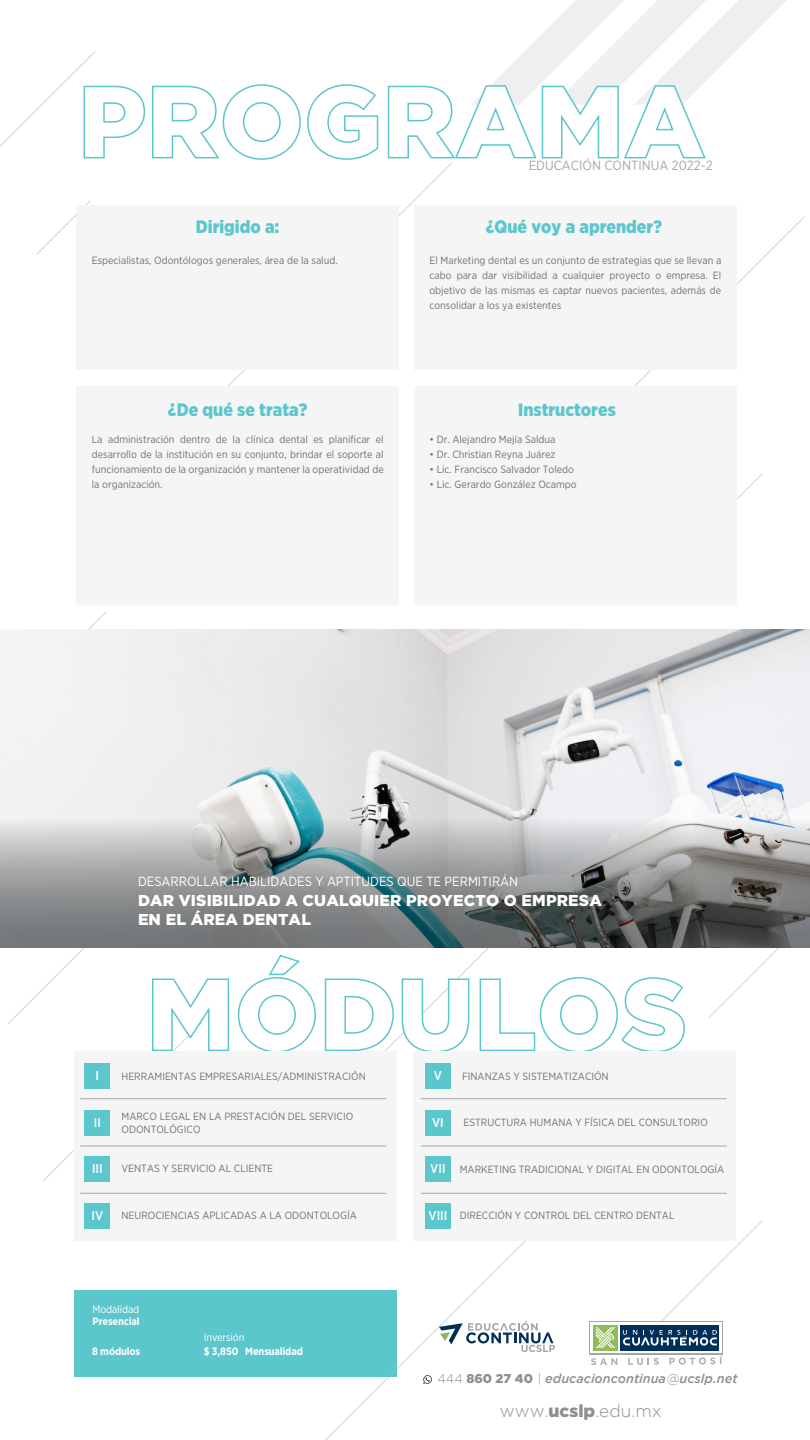
<style>
.page{position:relative;width:810px;height:1440px;background:#fff}
.page>*{position:absolute;margin:0;border:0;box-sizing:border-box;transform-origin:0 0}
.t1{font:900 18px "Gotham Narrow";color:#5bc6cc}
.t2{font:300 17.33px "Gotham";color:#8c9093}
.t3{font:900 15.75px/18.9px "Gotham";letter-spacing:.01em;color:#fff}
.t4{font:13.27px "Gotham Narrow";color:#fff}
.t5{font:13.27px "Gotham Narrow";color:#a5a6ac}
.t6{font:500 12.75px "Gotham";color:#8c9093}
.t7{font:500 12.75px "Gotham Narrow";color:#fff}
.t8{font:700 10.65px "Gotham Narrow";letter-spacing:-.01em;color:#fff}
.t9{font:10.65px "Gotham Narrow";letter-spacing:-.01em;color:#fff}
.t10{font:10.5px/15px "Gotham Narrow";color:#6e7378;text-align:justify}
.s1{font-weight:300}
.s2{font-weight:900}
</style>
<div class="page">
<div style="left:590px;top:1321px;width:133px;height:33px;background:#a3a5a6"></div>
<svg style="left:616px;top:1322px;width:106px;height:31px"></svg>
<div style="left:620px;top:1325px;width:99px;height:25px;background:#003057"></div>
<div style="left:593px;top:1325px;width:25px;height:25px;background:#91bb56"></div>
<svg style="left:628px;top:1358px;width:31px;height:7px"></svg>
<svg style="left:669px;top:1355px;width:53px;height:10px"></svg>
<div style="left:74px;top:1290px;width:323px;height:87px;background:#5bc6cc"></div>
<svg style="left:8px;top:947px;width:232px;height:77px"></svg>
<svg style="left:708px;top:947px;width:102px;height:71px"></svg>
<svg style="left:623px;top:1220px;width:140px;height:126px"></svg>
<svg style="left:737px;top:473px;width:26px;height:27px"></svg>
<svg style="left:325px;top:1241px;width:291px;height:199px"></svg>
<svg style="left:37px;top:200px;width:54px;height:54px"></svg>
<svg style="left:43px;top:978px;width:187px;height:204px"></svg>
<svg style="left:237px;top:954px;width:79px;height:97px"></svg>
<svg style="left:324px;top:947px;width:362px;height:104px"></svg>
<div style="left:76px;top:206px;width:323px;height:164px;background:#f5f5f6"></div>
<div style="left:414px;top:206px;width:323px;height:164px;background:#f5f5f6"></div>
<div style="left:76px;top:386px;width:323px;height:219px;background:#f5f5f6"></div>
<div style="left:414px;top:386px;width:323px;height:219px;background:#f5f5f6"></div>
<div style="left:74px;top:1051px;width:323px;height:189px;background:#f5f5f6"></div>
<div style="left:413px;top:1051px;width:323px;height:189px;background:#f5f5f6"></div>
<svg style="left:0;top:51px;width:379px;height:109px"></svg>
<svg style="left:387px;top:0;width:400px;height:159px"></svg>
<div style="left:85px;top:1064px;width:25px;height:25px;background:#5bc6cc"></div>
<div style="left:85px;top:1110px;width:25px;height:26px;background:#5bc6cc"></div>
<div style="left:85px;top:1156px;width:25px;height:26px;background:#5bc6cc"></div>
<div style="left:85px;top:1203px;width:25px;height:26px;background:#5bc6cc"></div>
<div style="left:425px;top:1064px;width:26px;height:25px;background:#5bc6cc"></div>
<hr style="left:80px;top:1099px;width:306px;height:1px;background:#a5a6ac">
<hr style="left:80px;top:1146px;width:306px;height:1px;background:#a5a6ac">
<hr style="left:80px;top:1193px;width:306px;height:1px;background:#a5a6ac">
<hr style="left:421px;top:1099px;width:306px;height:1px;background:#a5a6ac">
<hr style="left:421px;top:1146px;width:306px;height:1px;background:#a5a6ac">
<hr style="left:421px;top:1193px;width:306px;height:1px;background:#a5a6ac">
<div style="left:425px;top:1110px;width:26px;height:26px;background:#5bc6cc"></div>
<div style="left:425px;top:1156px;width:26px;height:26px;background:#5bc6cc"></div>
<div style="left:425px;top:1203px;width:26px;height:26px;background:#5bc6cc"></div>
<img style="left:0;top:629px;width:810px;height:189px">
<svg style="left:0;top:818px;width:810px;height:129px;background:#8c9192"></svg>
<h1 class="t1" style="left:196px;top:215px;width:85px">Dirigido a:</h1>
<p class="t10" style="left:92px;top:252px;width:247px">Especialistas, Odontólogos generales, área de la salud.</p>
<p class="t5" style="left:529px;top:157px;width:185px">EDUCACIÓN CONTINUA 2022-2</p>
<h1 class="t1" style="left:486px;top:215px;width:178px">¿Qué voy a aprender?</h1>
<p class="t10" style="left:429px;top:252px;width:293px">El Marketing dental es un conjunto de estrategias que se llevan a cabo para dar visibilidad a cualquier proyecto o empresa. El objetivo de las mismas es captar nuevos pacientes, además de consolidar a los ya existentes</p>
<h1 class="t1" style="left:168px;top:398px;width:141px">¿De qué se trata?</h1>
<h1 class="t1" style="left:518px;top:398px;width:99px">Instructores</h1>
<p class="t10" style="left:429px;top:432px;width:128px">• Dr. Alejandro Mejía Saldua</p>
<p class="t10" style="left:429px;top:447px;width:128px">• Dr. Christian Reyna Juárez</p>
<p class="t10" style="left:429px;top:462px;width:146px">• Lic. Francisco Salvador Toledo</p>
<p class="t10" style="left:429px;top:477px;width:149px">• Lic. Gerardo González Ocampo</p>
<p class="t10" style="left:92px;top:432px;width:293px">La administración dentro de la clínica dental es planificar el desarrollo de la institución en su conjunto, brindar el soporte al funcionamiento de la organización y mantener la operatividad de la organización.</p>
<p class="t4" style="left:138px;top:873px;width:382px">DESARROLLAR HABILIDADES Y APTITUDES QUE TE PERMITIRÁN</p>
<h3 class="t3" style="left:138px;top:891px;width:465px">DAR VISIBILIDAD A CUALQUIER PROYECTO O EMPRESA<br>EN EL ÁREA DENTAL</h3>
<p class="t7" style="left:96px;top:1068px;width:5px">I</p>
<p class="t7" style="left:94px;top:1114px;width:9px">II</p>
<p class="t7" style="left:92px;top:1160px;width:12px">III</p>
<p class="t7" style="left:92px;top:1207px;width:13px">IV</p>
<p class="t10" style="left:122px;top:1068px;width:246px">HERRAMIENTAS EMPRESARIALES/ADMINISTRACIÓN</p>
<p class="t7" style="left:434px;top:1068px;width:10px">V</p>
<p class="t10" style="left:122px;top:1110px;width:233px;line-height:12.8px">MARCO LEGAL EN LA PRESTACIÓN DEL SERVICIO<br>ODONTOLÓGICO</p>
<p class="t10" style="left:122px;top:1161px;width:153px">VENTAS Y SERVICIO AL CLIENTE</p>
<p class="t10" style="left:122px;top:1208px;width:237px">NEUROCIENCIAS APLICADAS A LA ODONTOLOGÍA</p>
<p class="t7" style="left:432px;top:1114px;width:13px">VI</p>
<p class="t7" style="left:430px;top:1160px;width:17px">VII</p>
<p class="t7" style="left:429px;top:1207px;width:20px">VIII</p>
<p class="t10" style="left:462px;top:1068px;width:148px">FINANZAS Y SISTEMATIZACIÓN</p>
<p class="t10" style="left:464px;top:1115px;width:246px">ESTRUCTURA HUMANA Y FÍSICA DEL CONSULTORIO</p>
<p class="t10" style="left:460px;top:1161px;width:266px">MARKETING TRADICIONAL Y DIGITAL EN ODONTOLOGÍA</p>
<p class="t10" style="left:460px;top:1208px;width:216px">DIRECCIÓN Y CONTROL DEL CENTRO DENTAL</p>
<p class="t9" style="left:93px;top:1302px;width:48px">Modalidad</p>
<p class="t8" style="left:93px;top:1314px;width:49px">Presencial</p>
<p class="t8" style="left:92px;top:1344px;width:49px">8 módulos</p>
<p class="t8" style="left:204px;top:1344px;width:101px">$ 3,850 Mensualidad</p>
<p class="t9" style="left:204px;top:1331px;width:42px">Inversión</p>
<p class="t6" style="left:437px;top:1372px;width:302px"><span class="s1">444</span> <span class="s2">860 27 40</span> <span class="s1">|</span> educacioncontinua<span class="s1">@</span>ucslp.net</p>
<h2 class="t2" style="left:500px;top:1402px;width:163px">www.<span class="s2">ucslp</span>.edu.mx</h2>
</div>
